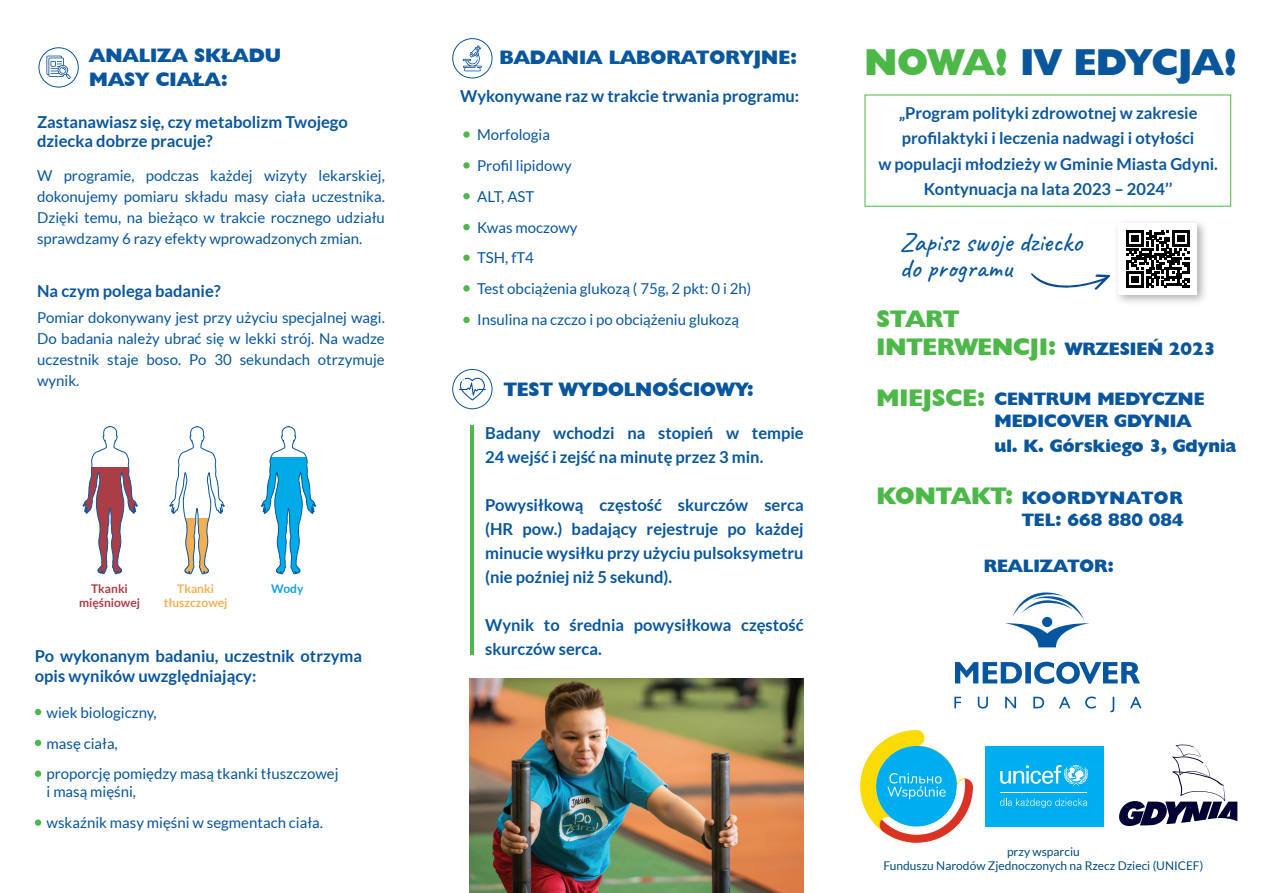
<style>
.page{position:relative;width:1263px;height:893px;background:#fff}
.page>*{position:absolute;margin:0;border:0;box-sizing:border-box;transform-origin:0 0}
.t1{font:800 37.5px "Humanist 521 L2";color:#09569d}
.t2{font:500 27px/25.5px "Caveat";color:#07579e}
.t3{font:800 24px/28.8px "Humanist 521 L2";color:#4cb848}
.t4{font:800 19.5px/23.4px "Humanist 521 L2";color:#07569e}
.t5{font:800 18px/21.6px "Humanist 521 L2";color:#09569d}
.t6{font:700 16.5px/24px "Lato";color:#07569e}
.t7{font:700 16.5px/19.8px "Lato";color:#09569d}
.t8{font:700 16.5px/25.5px "Lato";color:#0b579e;text-align:center}
.t9{font:15px/30.8px "Lato";color:#07569e}
.t10{font:12px/14.4px "Lato";color:#014d81;text-align:center}
.t11{font:700 12px/14.4px "Lato";color:#f4b052;text-align:center}
.t12{font:700 12px/14.4px "Lato";color:#ac3c46;text-align:center}
.t13{font:700 12px "Lato";color:#12a2dd}
.s1{color:#4cb848}
</style>
<div class="page">
<svg style="left:463px;top:131px;width:7px;height:7px"></svg>
<svg style="left:463px;top:162px;width:7px;height:7px"></svg>
<div style="left:463px;top:193px;width:7px;height:6px;background:#4cb848;border-radius:50%"></div>
<div style="left:463px;top:224px;width:7px;height:6px;background:#4cb848;border-radius:50%"></div>
<div style="left:463px;top:255px;width:7px;height:6px;background:#4cb848;border-radius:50%"></div>
<div style="left:463px;top:285px;width:7px;height:7px;background:#4cb848;border-radius:50%"></div>
<div style="left:452px;top:38px;width:40px;height:40px;border:1px solid #09569d;border-radius:50%"></div>
<svg style="left:463px;top:45px;width:19px;height:26px"></svg>
<div style="left:452px;top:369px;width:40px;height:40px;border:1px solid #09569d;border-radius:50%"></div>
<svg style="left:459px;top:378px;width:27px;height:22px"></svg>
<hr style="left:470px;top:425px;width:3px;height:229px;background:#4cb848">
<div style="left:39px;top:47px;width:40px;height:40px;border:1px solid #09569d;border-radius:50%"></div>
<svg style="left:46px;top:56px;width:25px;height:23px"></svg>
<svg style="left:260px;top:426px;width:56px;height:148px"></svg>
<svg style="left:82px;top:426px;width:56px;height:148px"></svg>
<svg style="left:169px;top:426px;width:56px;height:148px"></svg>
<svg style="left:35px;top:709px;width:6px;height:6px"></svg>
<svg style="left:35px;top:740px;width:6px;height:6px"></svg>
<div style="left:35px;top:770px;width:6px;height:7px;background:#4cb848;border-radius:50%"></div>
<div style="left:35px;top:819px;width:6px;height:7px;background:#4cb848;border-radius:50%"></div>
<div style="left:463px;top:317px;width:7px;height:6px;background:#4cb848;border-radius:50%"></div>
<svg style="left:954px;top:592px;width:187px;height:120px"></svg>
<svg style="left:860px;top:730px;width:113px;height:113px"></svg>
<div style="left:985px;top:746px;width:118px;height:81px;background:#00aeef"></div>
<svg style="left:1000px;top:765px;width:88px;height:21px"></svg>
<hr style="left:1000px;top:792px;width:87px;height:1px;background:#fff">
<svg style="left:1000px;top:798px;width:87px;height:10px"></svg>
<svg style="left:1119px;top:744px;width:118px;height:82px"></svg>
<img style="left:470px;top:678px;width:334px;height:215px">
<div style="left:1113px;top:218px;width:95px;height:88px;background:#231f20;opacity:.35"></div>
<div style="left:1118px;top:223px;width:79px;height:72px;background:#fff"></div>
<svg style="left:1126px;top:230px;width:63px;height:58px"></svg>
<hr style="left:1126px;top:285px;width:18px;height:3px;background:#000">
<div style="left:1131px;top:276px;width:8px;height:7px;background:#000"></div>
<svg style="left:1031px;top:273px;width:79px;height:17px"></svg>
<div style="left:865px;top:95px;width:366px;height:112px;border:1px solid #4cb848"></div>
<h3 class="t4" style="left:89px;top:43px;width:193px">ANALIZA SKŁADU<br>MASY CIAŁA:</h3>
<p class="t7" style="left:37px;top:111px;width:312px">Zastanawiasz się, czy metabolizm Twojego dziecka dobrze pracuje?</p>
<p class="t9" style="left:37px;top:165px;width:349px;line-height:21px;text-align:justify">W programie, podczas każdej wizyty lekarskiej, dokonujemy pomiaru składu masy ciała uczestnika.<br>Dzięki temu, na bieżąco w trakcie rocznego udziału sprawdzamy 6 razy efekty wprowadzonych zmian.</p>
<p class="t7" style="left:37px;top:281px;width:185px">Na czym polega badanie?</p>
<p class="t9" style="left:37px;top:307px;width:349px;line-height:21px;text-align:justify">Pomiar dokonywany jest przy użyciu specjalnej wagi.<br>Do badania należy ubrać się w lekki strój. Na wadze uczestnik staje boso. Po 30 sekundach otrzymuje wynik.</p>
<p class="t12" style="left:79px;top:581px;width:63px">Tkanki mięśniowej</p>
<p class="t11" style="left:164px;top:581px;width:65px">Tkanki tłuszczowej</p>
<p class="t13" style="left:271px;top:581px;width:34px">Wody</p>
<p class="t7" style="left:35px;top:646px;width:329px">Po wykonanym badaniu, uczestnik otrzyma opis wyników uwzględniający:</p>
<p class="t9" style="left:47px;top:697px;width:293px">wiek biologiczny,<br>masę ciała,<br>proporcję pomiędzy masą tkanki tłuszczowej</p>
<p class="t9" style="left:47px;top:776px;width:278px">i masą mięśni,<br>wskaźnik masy mięśni w segmentach ciała.</p>
<h3 class="t4" style="left:499px;top:45px;width:299px">BADANIA LABORATORYJNE:</h3>
<p class="t7" style="left:460px;top:86px;width:341px">Wykonywane raz w trakcie trwania programu:</p>
<p class="t9" style="left:477px;top:119px;width:276px">Morfologia<br>Profil lipidowy<br>ALT, AST<br>Kwas moczowy<br>TSH, fT4<br>Test obciążenia glukozą ( 75g, 2 pkt: 0 i 2h)<br>Insulina na czczo i po obciążeniu glukozą</p>
<h3 class="t4" style="left:504px;top:377px;width:252px">TEST WYDOLNOŚCIOWY:</h3>
<p class="t6" style="left:485px;top:420px;width:320px">Badany wchodzi na stopień w tempie<br>24 wejść i zejść na minutę przez 3 min.</p>
<p class="t6" style="left:485px;top:492px;width:320px;text-align:justify">Powysiłkową częstość skurczów serca (HR pow.) badający rejestruje po każdej minucie wysiłku przy użyciu pulsoksymetru (nie poźniej niż 5 sekund).</p>
<p class="t6" style="left:485px;top:612px;width:320px">Wynik to średnia powysiłkowa częstość skurczów serca.</p>
<h1 class="t1" style="left:865px;top:38px;width:374px"><span class="s1">NOWA!</span> IV EDYCJA!</h1>
<p class="t8" style="left:878px;top:100px;width:341px">„Program polityki zdrowotnej w zakresie profilaktyki i leczenia nadwagi i otyłości<br>w populacji młodzieży w Gminie Miasta Gdyni.<br>Kontynuacja na lata 2023 – 2024’’</p>
<h2 class="t2" style="left:900px;top:230px;width:184px">Zapisz swoje dziecko do programu</h2>
<h3 class="t3" style="left:876px;top:303px;width:182px">START<br>INTERWENCJI:</h3>
<h3 class="t3" style="left:876px;top:382px;width:111px">MIEJSCE:</h3>
<p class="t5" style="left:1065px;top:338px;width:152px">WRZESIEŃ 2023</p>
<p class="t5" style="left:994px;top:388px;width:212px">CENTRUM MEDYCZNE<br>MEDICOVER GDYNIA</p>
<p class="t5" style="left:994px;top:434px;width:243px">ul. K. Górskiego 3, Gdynia</p>
<p class="t5" style="left:1022px;top:486px;width:163px">KOORDYNATOR<br>TEL: 668 880 084</p>
<p class="t5" style="left:984px;top:554px;width:132px">REALIZATOR:</p>
<h3 class="t3" style="left:876px;top:481px;width:139px">KONTAKT:</h3>
<p class="t10" style="left:883px;top:844px;width:321px">przy wsparciu<br>Funduszu Narodów Zjednoczonych na Rzecz Dzieci (UNICEF)</p>
</div>
